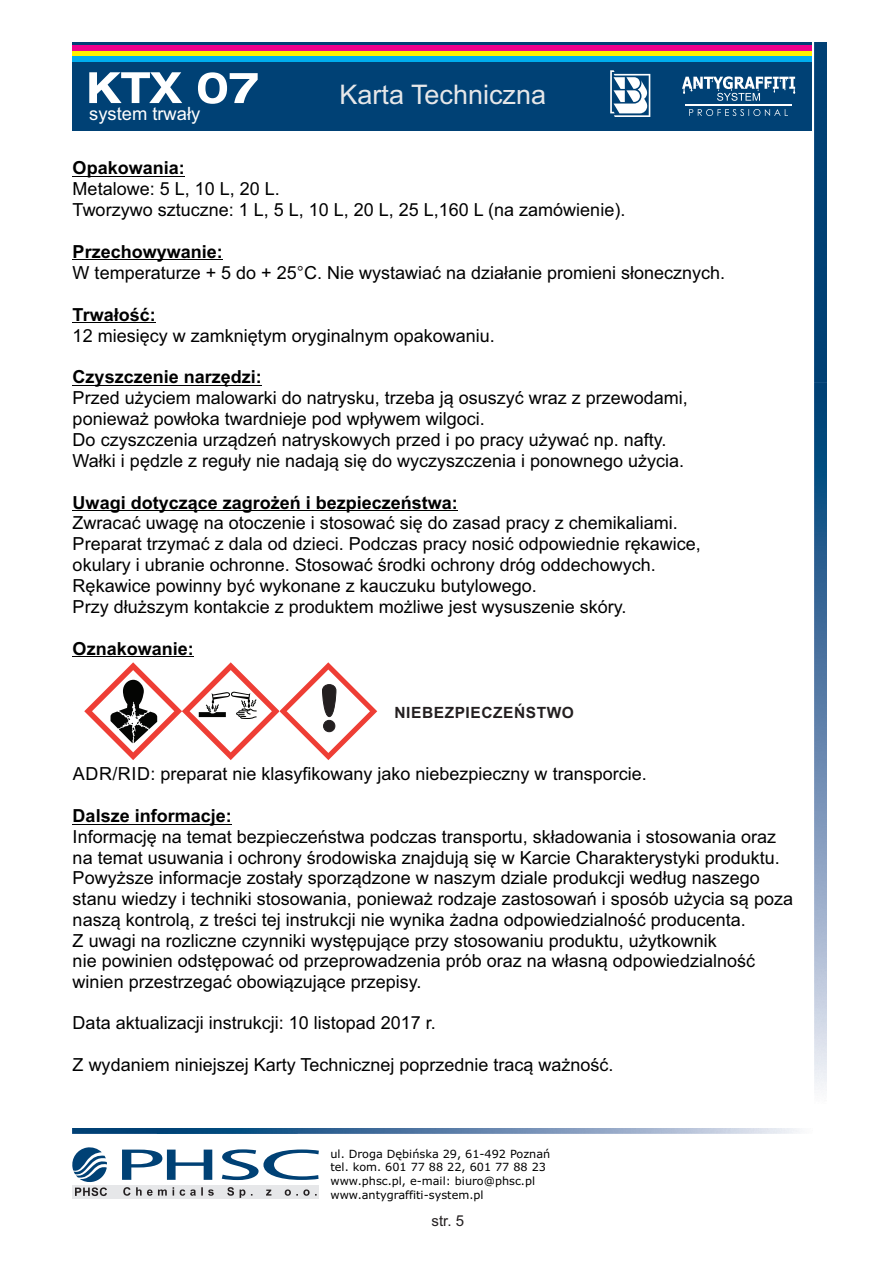
<style>
.page{position:relative;width:893px;height:1263px;background:#fff}
.page>*{position:absolute;margin:0;border:0;box-sizing:border-box;transform-origin:0 0}
.t1{font:27px "Arial";color:#e6e7e9}
.t2{font:18.3px "Arial";color:#fff}
.t3{font:18px/20.9px "Arial";color:#000}
.t4{font:700 18px "Arial";color:#000}
.t5{font:700 15.45px "Arial";letter-spacing:.035em;color:#231f20}
.t6{font:15px "Arial";color:#231f20}
.t7{font:11.25px/13.6px "Verdana";color:#000}
.s1{font-weight:700}
.s2{color:#231f20}
</style>
<div class="page">
<img style="left:814px;top:43px;width:13px;height:1047px">
<img style="left:72px;top:1128px;width:728px;height:6px">
<hr style="left:73px;top:176px;width:112px;height:1px;background:#000">
<hr style="left:73px;top:259px;width:150px;height:1px;background:#000">
<hr style="left:73px;top:322px;width:83px;height:1px;background:#000">
<hr style="left:73px;top:385px;width:189px;height:1px;background:#000">
<hr style="left:73px;top:510px;width:385px;height:1px;background:#000">
<hr style="left:73px;top:656px;width:121px;height:1px;background:#000">
<hr style="left:73px;top:824px;width:159px;height:1px;background:#000">
<div style="left:72px;top:43px;width:740px;height:88px;background:#004175"></div>
<div style="left:72px;top:46px;width:740px;height:5px;background:#ed028c"></div>
<div style="left:72px;top:51px;width:740px;height:5px;background:#fff101"></div>
<div style="left:72px;top:56px;width:740px;height:5px;background:#00aeef"></div>
<svg style="left:89px;top:72px;width:169px;height:32px"></svg>
<svg style="left:610px;top:70px;width:40px;height:47px"></svg>
<svg style="left:689px;top:109px;width:99px;height:7px"></svg>
<hr style="left:685px;top:104px;width:107px;height:2px;background:#fff">
<svg style="left:682px;top:76px;width:113px;height:25px"></svg>
<svg style="left:122px;top:1149px;width:197px;height:31px"></svg>
<div style="left:72px;top:1185px;width:247px;height:13px;background:#e6e7e9"></div>
<svg style="left:123px;top:1187px;width:194px;height:11px"></svg>
<svg style="left:72px;top:1147px;width:35px;height:49px"></svg>
<svg style="left:84px;top:662px;width:293px;height:98px"></svg>
<p class="t2" style="left:89px;top:107px;width:112px">system trwały</p>
<h1 class="t1" style="left:339px;top:85px;width:208px">Karta Techniczna</h1>
<p class="t4" style="left:73px;top:161px;width:114px">Opakowania:</p>
<p class="t3" style="left:73px;top:180px;width:554px">Metalowe: 5 L, 10 L, 20 L.<br>Tworzywo sztuczne: 1 L, 5 L, 10 L, 20 L, 25 L,160 L (na zamówienie).</p>
<p class="t3" style="left:73px;top:243px;width:654px"><span class="s1">Przechowywanie:<br></span>W temperaturze + 5 do + 25<span class="s2">°</span>C. Nie wystawiać na działanie promieni słonecznych.</p>
<p class="t4" style="left:73px;top:307px;width:85px">Trwałość:</p>
<p class="t3" style="left:73px;top:326px;width:424px">12 miesięcy w zamkniętym oryginalnym opakowaniu.</p>
<p class="t4" style="left:73px;top:370px;width:191px">Czyszczenie narzędzi:</p>
<p class="t3" style="left:73px;top:389px;width:617px">Przed użyciem malowarki do natrysku, trzeba ją osuszyć wraz z przewodami, ponieważ powłoka twardnieje pod wpływem wilgoci.<br>Do czyszczenia urządzeń natryskowych przed i po pracy używać np. nafty.<br>Wałki i pędzle z reguły nie nadają się do wyczyszczenia i ponownego użycia.</p>
<p class="t4" style="left:73px;top:495px;width:387px">Uwagi dotyczące zagrożeń i bezpieczeństwa:</p>
<p class="t3" style="left:73px;top:514px;width:630px">Zwracać uwagę na otoczenie i stosować się do zasad pracy z chemikaliami.<br>Preparat trzymać z dala od dzieci. Podczas pracy nosić odpowiednie rękawice, okulary i ubranie ochronne. Stosować środki ochrony dróg oddechowych.<br>Rękawice powinny być wykonane z kauczuku butylowego.<br>Przy dłuższym kontakcie z produktem możliwe jest wysuszenie skóry.</p>
<p class="t4" style="left:73px;top:641px;width:123px">Oznakowanie:</p>
<p class="t5" style="left:395px;top:707px;width:181px">NIEBEZPIECZEŃSTWO</p>
<p class="t3" style="left:73px;top:765px;width:575px">ADR/RID: preparat nie klasyfikowany jako niebezpieczny w transporcie.</p>
<p class="t4" style="left:73px;top:809px;width:161px">Dalsze informacje:</p>
<p class="t3" style="left:73px;top:828px;width:722px">Informację na temat bezpieczeństwa podczas transportu, składowania i stosowania oraz na temat usuwania i ochrony środowiska znajdują się w Karcie Charakterystyki produktu.<br>Powyższe informacje zostały sporządzone w naszym dziale produkcji według naszego stanu wiedzy i techniki stosowania, ponieważ rodzaje zastosowań i sposób użycia są poza naszą kontrolą, z treści tej instrukcji nie wynika żadna odpowiedzialność producenta.<br>Z uwagi na rozliczne czynniki występujące przy stosowaniu produktu, użytkownik<br>nie powinien odstępować od przeprowadzenia prób oraz na własną odpowiedzialność winien przestrzegać obowiązujące przepisy.</p>
<p class="t3" style="left:73px;top:1014px;width:365px">Data aktualizacji instrukcji: 10 listopad 2017 r.</p>
<p class="t3" style="left:73px;top:1056px;width:542px">Z wydaniem niniejszej Karty Technicznej poprzednie tracą ważność.</p>
<p class="t7" style="left:330px;top:1148px;width:221px">ul. Droga Dębińska 29, 61-492 Poznań tel. kom. 601 77 88 22, 601 77 88 23 www.phsc.pl, e-mail: biuro@phsc.pl www.antygraffiti-system.pl</p>
<p class="t6" style="left:432px;top:1215px;width:34px">str. 5</p>
</div>
